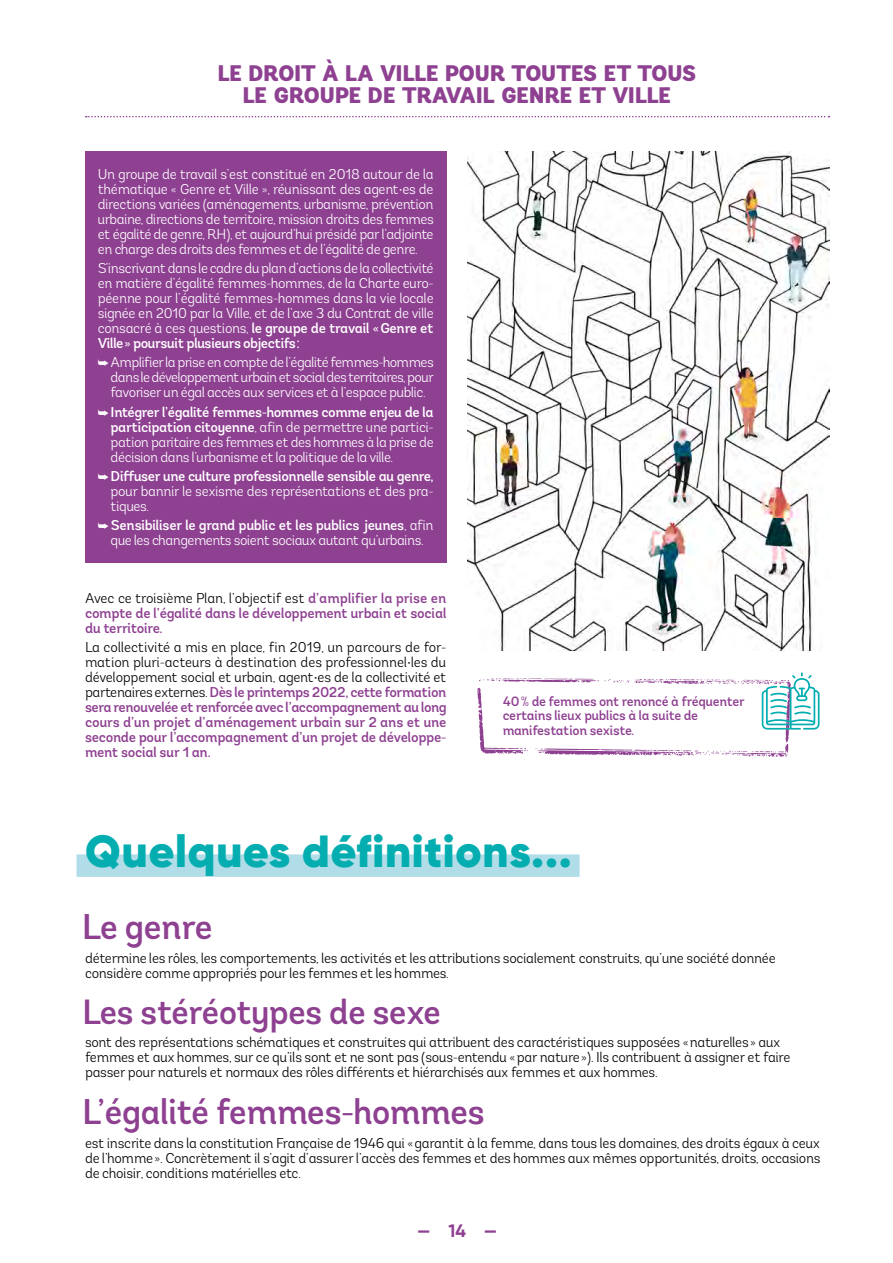
<style>
.page{position:relative;width:893px;height:1263px;background:#fff}
.page>*{position:absolute;margin:0;border:0;box-sizing:border-box;transform-origin:0 0}
.t1{font:900 45px "Gilroy";letter-spacing:.02em;color:#03adb0}
.t2{font:500 35.7px "Andes";letter-spacing:-.025em;color:#8e4091}
.t3{font:500 34.95px "Andes";letter-spacing:-.025em;color:#8e4091}
.t4{font:900 22.5px/22.5px "Andes";letter-spacing:-.035em;color:#8e4091;text-align:center}
.t5{font:700 18px "Gilroy";color:#8e4091}
.t6{font:300 14.25px/15px "Andes";letter-spacing:-.03em;color:#fff;text-align:justify}
.t7{font:300 14.25px/15px "Andes";letter-spacing:-.02em;color:#000}
.t8{font:500 14.25px/15px "Andes";letter-spacing:-.025em;color:#8e4091;text-align:justify}
.t9{font:500 13.5px/14.2px "Andes";letter-spacing:-.025em;color:#8e4091}
.s1{font-weight:500}
.s2{font-weight:300;color:#000}
</style>
<div class="page">
<div style="left:85px;top:151px;width:361px;height:411px;background:#8e4091"></div>
<svg style="left:86px;top:116px;width:743px;height:1px"></svg>
<svg style="left:477px;top:672px;width:342px;height:85px"></svg>
<div style="left:77px;top:854px;width:503px;height:23px;background:#b1dde8"></div>
<img style="left:468px;top:151px;width:361px;height:499px">
<h3 class="t4" style="left:217px;top:62px;width:481px">LE DROIT À LA VILLE POUR TOUTES ET TOUS<br>LE GROUPE DE TRAVAIL GENRE ET VILLE</h3>
<p class="t6" style="left:98px;top:167px;width:337px">Un groupe de travail s’est constitué en 2018 autour de la thématique « Genre et Ville », réunissant des agent·es de directions variées (aménagements, urbanisme, prévention urbaine, directions de territoire, mission droits des femmes et égalité de genre, RH), et aujourd’hui présidé par l’adjointe en charge des droits des femmes et de l’égalité de genre.</p>
<p class="t6" style="left:98px;top:261px;width:338px">S’inscrivant dans le cadre du plan d’actions de la collectivité en matière d’égalité femmes-hommes, de la Charte euro&shy;péenne pour l’égalité femmes-hommes dans la vie locale signée en 2010 par la Ville, et de l’axe 3 du Contrat de ville consacré à ces questions, <span class="s1">le groupe de travail «Genre et Ville» poursuit plusieurs objectifs:</span></p>
<p class="t6" style="left:111px;top:355px;width:325px;text-indent:-13px">➥ Amplifier la prise en compte de l’égalité femmes-hommes dans le développement urbain et social des territoires, pour favoriser un égal accès aux services et à l’espace public.</p>
<p class="t6" style="left:111px;top:404px;width:325px;text-indent:-13px">➥ <span class="s1">Intégrer l’égalité femmes-hommes comme enjeu de la participation citoyenne</span>, afin de permettre une partici&shy;pation paritaire des femmes et des hommes à la prise de décision dans l’urbanisme et la politique de la ville.</p>
<p class="t6" style="left:111px;top:469px;width:325px;text-indent:-13px">➥ <span class="s1">Diffuser une culture professionnelle sensible au genre, </span>pour bannir le sexisme des représentations et des pra&shy;tiques.</p>
<p class="t6" style="left:98px;top:518px;width:337px;text-align:center">➥ <span class="s1">Sensibiliser le grand public et les publics jeunes</span>, afin que les changements soient sociaux autant qu’urbains.</p>
<p class="t8" style="left:85px;top:590px;width:363px"><span class="s2">Avec ce troisième Plan, l’objectif est</span> d’amplifier la prise en compte de l’égalité dans le développement urbain et social du territoire.</p>
<p class="t8" style="left:85px;top:640px;width:363px"><span class="s2">La collectivité a mis en place, fin 2019, un parcours de for&shy;mation pluri-acteurs à destination des professionnel·les du développement social et urbain, agent·es de la collectivité et partenaires externes.</span> Dès le printemps 2022, cette formation sera renouvelée et renforcée avec l’accompagnement au long cours d’un projet d’aménagement urbain sur 2 ans et une seconde pour l’accompagnement d’un projet de développe&shy;ment social sur 1 an.</p>
<p class="t9" style="left:503px;top:694px;width:243px">40% de femmes ont renoncé à fréquenter certains lieux publics à la suite de manifestation sexiste.</p>
<h1 class="t1" style="left:85px;top:823px;width:488px">Quelques définitions...</h1>
<h2 class="t2" style="left:82px;top:904px;width:132px">Le genre</h2>
<p class="t7" style="left:85px;top:950px;width:692px">détermine les rôles, les comportements, les activités et les attributions socialement construits, qu’une société donnée considère comme appropriés pour les femmes et les hommes.</p>
<h3 class="t3" style="left:82px;top:990px;width:360px">Les stéréotypes de sexe</h3>
<p class="t7" style="left:85px;top:1035px;width:707px">sont des représentations schématiques et construites qui attribuent des caractéristiques supposées «naturelles» aux femmes et aux hommes, sur ce qu’ils sont et ne sont pas (sous-entendu «par nature»). Ils contribuent à assigner et faire passer pour naturels et normaux des rôles différents et hiérarchisés aux femmes et aux hommes.</p>
<h2 class="t2" style="left:82px;top:1090px;width:405px">L’égalité femmes-hommes</h2>
<p class="t7" style="left:85px;top:1135px;width:737px;text-align:justify">est inscrite dans la constitution Française de 1946 qui «garantit à la femme, dans tous les domaines, des droits égaux à ceux de l’homme». Concrètement il s’agit d’assurer l’accès des femmes et des hommes aux mêmes opportunités, droits, occasions de choisir, conditions matérielles etc.</p>
<p class="t5" style="left:417px;top:1219px;width:82px">— 14 —</p>
</div>
